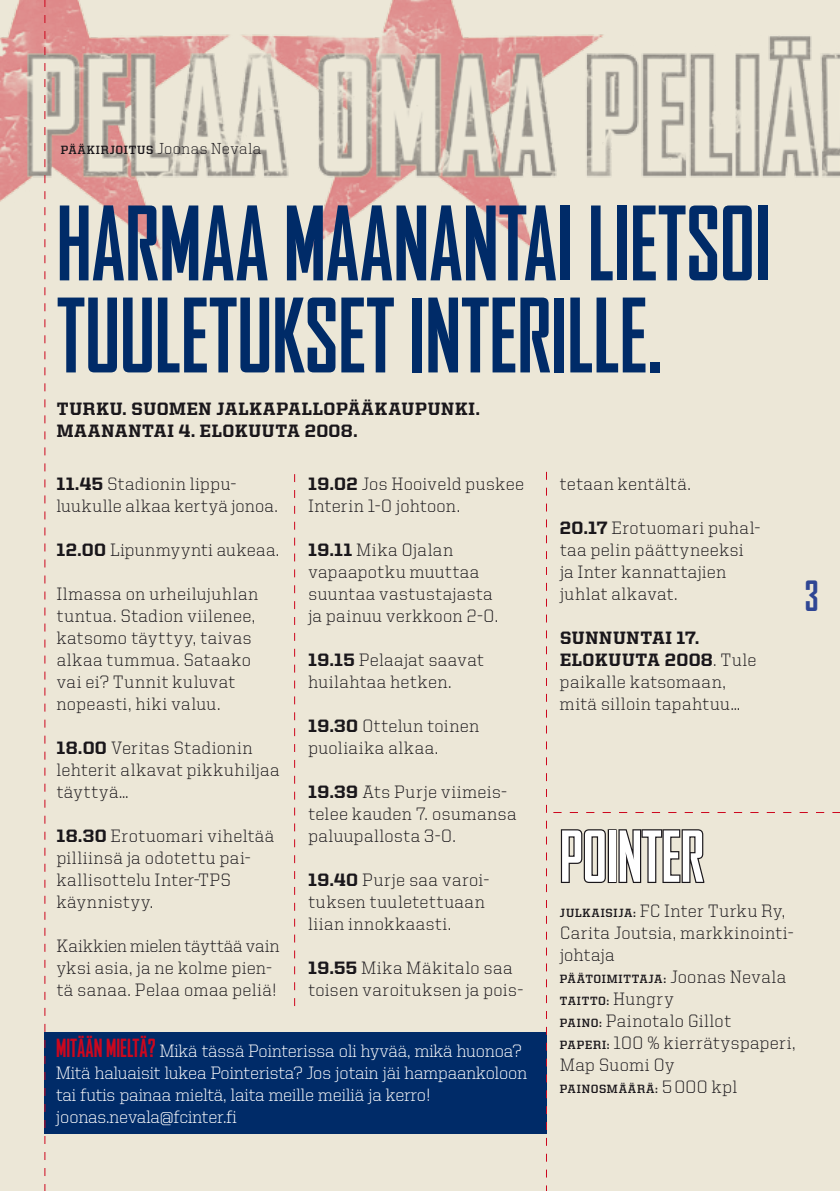
<style>
.page{position:relative;width:840px;height:1191px;background:#fff}
.page>*{position:absolute;margin:0;border:0;box-sizing:border-box;transform-origin:0 0}
.t1{font:700 condensed 98px/92px "Agency FB";color:#002b68}
.t2{font:700 condensed 67.2px "Agency FB";color:#fff}
.t3{font:700 condensed 40px "Agency FB";color:#2f4694}
.t4{font:300 18px/22px "United Serif Reg";letter-spacing:.03em;color:#1a171b}
.t5{font:300 18px/22px "United Serif Reg";color:#fff}
.t6{font:800 18px/22px "United Serif Reg";letter-spacing:.04em;color:#1a171b}
.t7{font:700 12px/22px "United Serif Reg";letter-spacing:.06em;color:#1a171b}
.s1{font-weight:300;font-size:16px}
.s2{font-weight:800}
.s3{font-family:"Agency FB";font-weight:700;font-stretch:condensed;font-size:24px;color:#cd071e}
.s4{font-weight:700;font-size:12px}
.s5{font-weight:300;font-size:18px}
</style>
<div class="page">
<div style="left:0;top:0;width:839px;height:1191px;background:#ece7d7"></div>
<img style="left:0;top:0;width:839px;height:260px">
<svg style="left:294px;top:474px;width:1px;height:532px"></svg>
<div style="left:45px;top:1032px;width:502px;height:102px;background:#002b68"></div>
<svg style="left:44px;top:0;width:1px;height:1191px"></svg>
<svg style="left:553px;top:812px;width:286px;height:1px"></svg>
<svg style="left:560px;top:829px;width:46px;height:54px"></svg>
<div style="left:607px;top:829px;width:9px;height:54px;border:2px solid #1a171b"></div>
<svg style="left:618px;top:829px;width:87px;height:54px"></svg>
<p class="t7" style="left:61px;top:138px;width:202px">PÄÄKIRJOITUS <span class="s1">Joonas Nevala</span></p>
<h1 class="t1" style="left:57px;top:199px;width:557px">HARMAA MAANANTAI LIETSOI<br>TUULETUKSET INTERILLE</h1>
<h1 class="t1" style="left:647px;top:291px;width:16px">.</h1>
<p class="t6" style="left:57px;top:398px;width:424px">TURKU. SUOMEN JALKAPALLOPÄÄKAUPUNKI.<br>MAANANTAI 4. ELOKUUTA 2008.</p>
<p class="t4" style="left:57px;top:473px;width:222px"><span class="s2">11.45</span> Stadionin lippu&shy;luukulle alkaa kertyä jonoa.</p>
<p class="t4" style="left:57px;top:539px;width:224px"><span class="s2">12.00</span> Lipunmyynti aukeaa.</p>
<p class="t4" style="left:57px;top:583px;width:203px">Ilmassa on urheilujuhlan tuntua. Stadion viilenee, katsomo täyttyy, taivas alkaa tummua. Sataako vai ei? Tunnit kuluvat nopeasti, hiki valuu.</p>
<p class="t4" style="left:57px;top:737px;width:224px"><span class="s2">18.00</span> Veritas Stadionin lehterit alkavat pikkuhiljaa täyttyä…</p>
<p class="t4" style="left:57px;top:825px;width:219px"><span class="s2">18.30</span> Erotuomari viheltää pilliinsä ja odotettu pai&shy;kallisottelu Inter-TPS käynnistyy.</p>
<p class="t4" style="left:57px;top:935px;width:224px">Kaikkien mielen täyttää vain yksi asia, ja ne kolme pien&shy;tä sanaa. Pelaa omaa peliä!</p>
<p class="t4" style="left:308px;top:473px;width:217px"><span class="s2">19.02</span> Jos Hooiveld puskee<br>Interin 1-0 johtoon.</p>
<p class="t4" style="left:308px;top:539px;width:191px"><span class="s2">19.11</span> Mika Ojalan vapaapotku muuttaa suuntaa vastustajasta ja painuu verkkoon 2-0.</p>
<p class="t4" style="left:308px;top:649px;width:177px"><span class="s2">19.15</span> Pelaajat saavat huilahtaa hetken.</p>
<p class="t4" style="left:308px;top:715px;width:172px"><span class="s2">19.30</span> Ottelun toinen puoliaika alkaa.</p>
<p class="t4" style="left:308px;top:781px;width:209px"><span class="s2">19.39</span> Ats Purje viimeis&shy;telee kauden 7. osumansa paluupallosta 3-0.</p>
<p class="t4" style="left:308px;top:869px;width:182px"><span class="s2">19.40</span> Purje saa varoi&shy;tuksen tuuletettuaan liian innokkaasti.</p>
<p class="t4" style="left:308px;top:957px;width:216px"><span class="s2">19.55</span> Mika Mäkitalo saa toisen varoituksen ja pois-</p>
<p class="t5" style="left:56px;top:1040px;width:472px"><span class="s3">MITÄÄN MIELTÄ?</span> Mikä tässä Pointerissa oli hyvää, mikä huonoa?<br>Mitä haluaisit lukea Pointerista? Jos jotain jäi hampaankoloon tai futis painaa mieltä, laita meille meiliä ja kerro! joonas.nevala@fcinter.fi</p>
<p class="t4" style="left:559px;top:473px;width:132px">tetaan kentältä.</p>
<p class="t4" style="left:559px;top:517px;width:201px"><span class="s2">20.17</span> Erotuomari puhal&shy;taa pelin päättyneeksi ja Inter kannattajien juhlat alkavat.</p>
<p class="t4" style="left:559px;top:627px;width:198px"><span class="s2">SUNNUNTAI 17.<br>ELOKUUTA 2008</span>. Tule paikalle katsomaan, mitä silloin tapahtuu…</p>
<h3 class="t3" style="left:804px;top:575px;width:15px">3</h3>
<h2 class="t2" style="left:559px;top:820px;width:145px">POINTER</h2>
<p class="t4" style="left:559px;top:900px;width:235px"><span class="s4">JULKAISIJA:</span> FC Inter Turku Ry,<br>Carita Joutsia, markkinointi&shy;johtaja</p>
<p class="t7" style="left:559px;top:968px;width:227px">PÄÄTOIMITTAJA: <span class="s5">Joonas Nevala<br></span>TAITTO: <span class="s5">Hungry</span></p>
<p class="t4" style="left:559px;top:1010px;width:237px"><span class="s4">PAINO:</span> Painotalo Gillot<br><span class="s4">PAPERI:</span> 100 % kierrätyspaperi,<br>Map Suomi Oy</p>
<p class="t7" style="left:559px;top:1078px;width:178px">PAINOSMÄÄRÄ: <span class="s5">5000 kpl</span></p>
</div>
